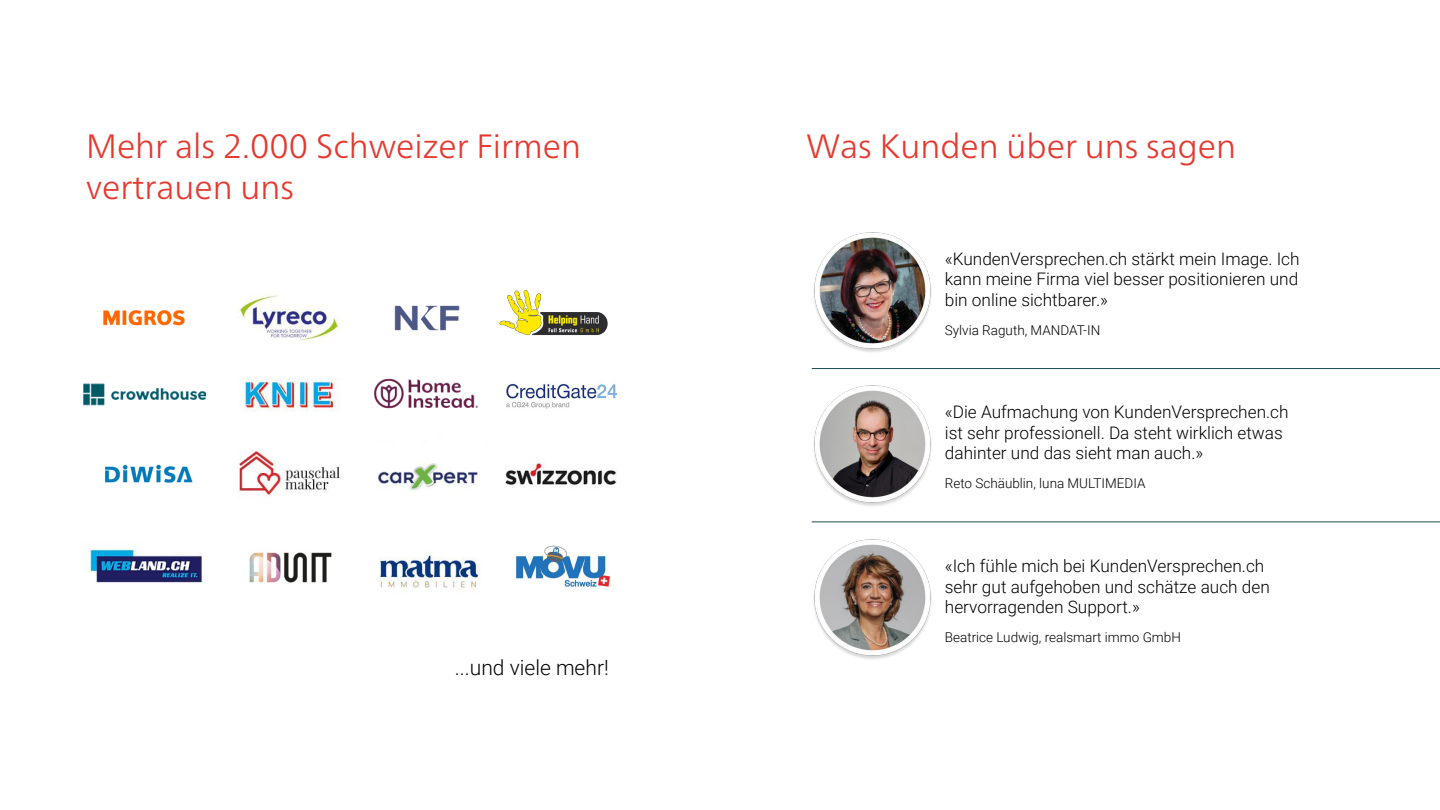
<style>
.page{position:relative;width:1440px;height:810px;background:#fff}
.page>*{position:absolute;margin:0;border:0;box-sizing:border-box;transform-origin:0 0}
.t1{font:300 33.75px/41.2px "Frutiger Neue LT";color:#e53930}
.t2{font:300 21px "Roboto";color:#000}
.t3{font:300 17.25px/20.7px "Roboto";color:#000}
.t4{font:300 13.5px "Roboto";color:#000}
</style>
<div class="page">
<img style="left:378px;top:463px;width:102px;height:28px">
<img style="left:83px;top:383px;width:123px;height:23px">
<img style="left:105px;top:464px;width:88px;height:19px">
<img style="left:374px;top:378px;width:104px;height:31px">
<img style="left:240px;top:377px;width:100px;height:35px">
<img style="left:236px;top:293px;width:107px;height:48px">
<img style="left:379px;top:554px;width:102px;height:35px">
<img style="left:103px;top:310px;width:82px;height:16px">
<img style="left:394px;top:305px;width:66px;height:26px">
<img style="left:237px;top:450px;width:103px;height:48px">
<img style="left:505px;top:457px;width:112px;height:28px">
<img style="left:88px;top:548px;width:114px;height:35px">
<img style="left:499px;top:290px;width:109px;height:46px">
<img style="left:506px;top:382px;width:112px;height:27px">
<img style="left:249px;top:549px;width:83px;height:34px">
<img style="left:515px;top:545px;width:96px;height:45px">
<hr style="left:812px;top:368px;width:628px;height:1px;background:#204f57">
<hr style="left:812px;top:522px;width:628px;height:1px;background:#204f57">
<img style="left:814px;top:232px;width:117px;height:120px">
<img style="left:814px;top:386px;width:117px;height:120px">
<img style="left:814px;top:539px;width:117px;height:120px">
<h1 class="t1" style="left:86px;top:125px;width:496px">Mehr als 2.000 Schweizer Firmen vertrauen uns</h1>
<h1 class="t1" style="left:806px;top:125px;width:431px">Was Kunden über uns sagen</h1>
<p class="t3" style="left:945px;top:247px;width:356px;text-align:justify">«KundenVersprechen.ch stärkt mein Image. Ich kann meine Firma viel besser positionieren und bin online sichtbarer.»</p>
<p class="t4" style="left:945px;top:321px;width:157px">Sylvia Raguth, MANDAT-IN</p>
<p class="t3" style="left:945px;top:401px;width:345px">«Die Aufmachung von KundenVersprechen.ch ist sehr professionell. Da steht wirklich etwas dahinter und das sieht man auch.»</p>
<p class="t4" style="left:945px;top:474px;width:202px">Reto Schäublin, luna MULTIMEDIA</p>
<p class="t2" style="left:455px;top:652px;width:156px">...und viele mehr!</p>
<p class="t3" style="left:945px;top:555px;width:327px">«Ich fühle mich bei KundenVersprechen.ch sehr gut aufgehoben und schätze auch den hervorragenden Support.»</p>
<p class="t4" style="left:945px;top:628px;width:238px">Beatrice Ludwig, realsmart immo GmbH</p>
</div>
